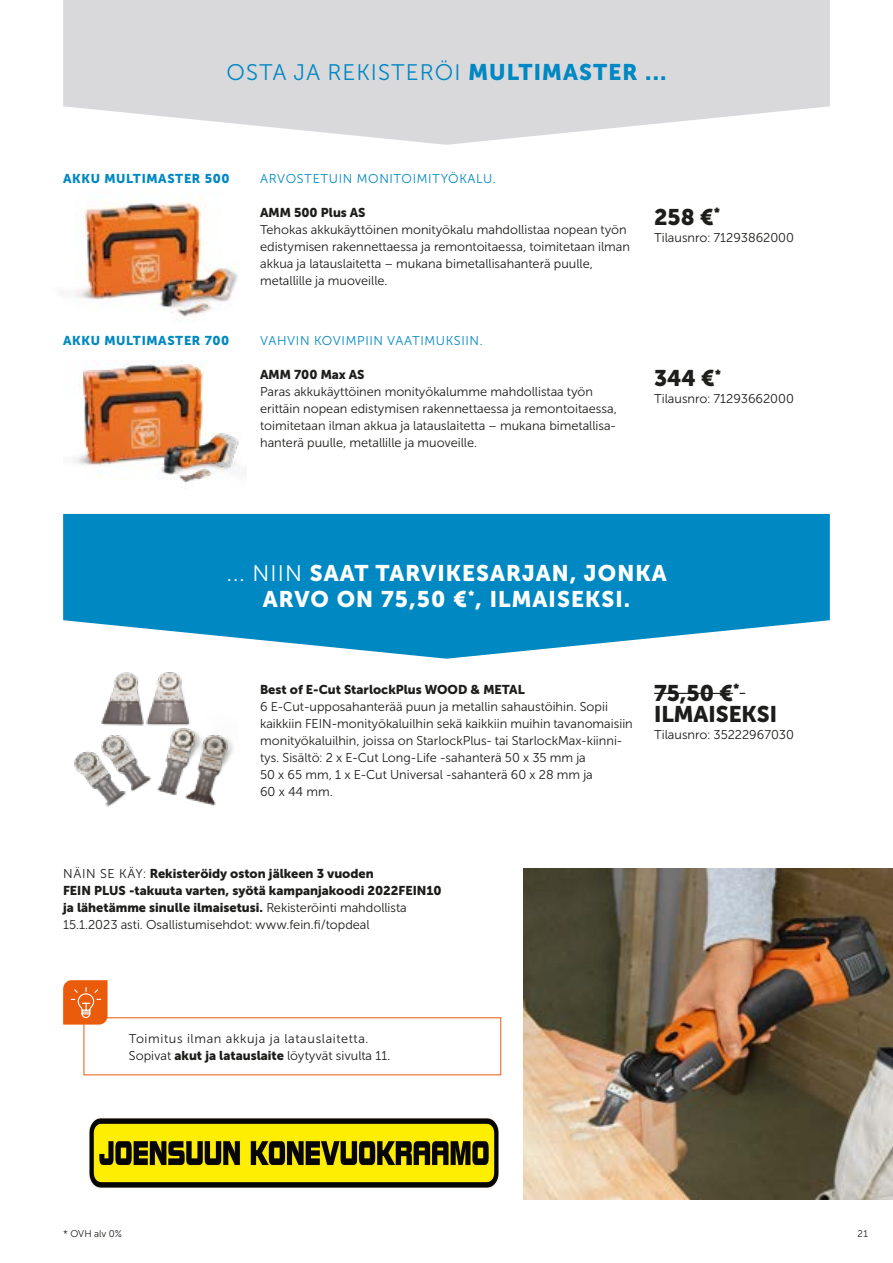
<style>
.page{position:relative;width:893px;height:1263px;background:#fff}
.page>*{position:absolute;margin:0;border:0;box-sizing:border-box;transform-origin:0 0}
.t1{font:700 22.5px/26.2px "FEIN Corporate";letter-spacing:.05em;color:#fff;text-align:center}
.t2{font:300 22.5px "FEIN Corporate";letter-spacing:.05em;color:#0088c2}
.t3{font:700 22.5px/21.3px "FEIN Corporate";color:#1d1d1b}
.t4{font:300 12.75px/17px "FEIN Corporate";color:#1d1d1b}
.t5{font:700 12.75px/17px "FEIN Corporate";color:#1d1d1b}
.t6{font:300 12.75px/17px "FEIN Corporate";letter-spacing:.05em;color:#1d1d1b}
.t7{font:300 12.75px "FEIN Corporate";letter-spacing:.05em;color:#0088c2}
.t8{font:700 12.75px "FEIN Corporate";letter-spacing:.05em;color:#0088c2}
.t9{font:300 9.75px "FEIN Corporate";color:#1d1d1b}
.s1{font-weight:700}
.s2{font-weight:300}
</style>
<div class="page">
<svg style="left:63px;top:0;width:767px;height:145px;background:#dedee0"></svg>
<svg style="left:63px;top:514px;width:767px;height:145px;background:#2298ca"></svg>
<hr style="left:654px;top:693px;width:79px;height:1px;background:#1d1d1b">
<svg style="left:63px;top:980px;width:45px;height:44px;background:#ec6b23"></svg>
<img style="left:75px;top:191px;width:163px;height:126px">
<img style="left:74px;top:672px;width:159px;height:135px">
<img style="left:523px;top:869px;width:370px;height:331px">
<img style="left:75px;top:361px;width:164px;height:122px">
<img style="left:89px;top:1118px;width:410px;height:70px">
<h1 class="t2" style="left:226px;top:60px;width:442px">OSTA JA REKISTERÖI <span class="s1">MULTIMASTER ...</span></h1>
<p class="t8" style="left:63px;top:172px;width:168px">AKKU MULTIMASTER 500</p>
<p class="t7" style="left:260px;top:172px;width:237px">ARVOSTETUIN MONITOIMITYÖKALU.</p>
<p class="t5" style="left:260px;top:204px;width:107px">AMM 500 Plus AS</p>
<p class="t4" style="left:260px;top:222px;width:371px">Tehokas akkukäyttöinen monityökalu mahdollistaa nopean työn edistymisen rakennettaessa ja remontoitaessa, toimitetaan ilman akkua ja latauslaitetta – mukana bimetallisahanterä puulle, metallille ja muoveille.</p>
<p class="t8" style="left:63px;top:333px;width:168px">AKKU MULTIMASTER 700</p>
<p class="t7" style="left:260px;top:334px;width:224px">VAHVIN KOVIMPIIN VAATIMUKSIIN.</p>
<p class="t5" style="left:260px;top:366px;width:106px">AMM 700 Max AS</p>
<p class="t4" style="left:260px;top:383px;width:358px">Paras akkukäyttöinen monityökalumme mahdollistaa työn erittäin nopean edistymisen rakennettaessa ja remontoitaessa, toimitetaan ilman akkua ja latauslaitetta – mukana bimetallisa&shy;hanterä puulle, metallille ja muoveille.</p>
<h1 class="t3" style="left:654px;top:206px;width:68px">258 €<sup>*</sup></h1>
<p class="t4" style="left:654px;top:229px;width:141px">Tilausnro: 71293862000</p>
<h1 class="t3" style="left:654px;top:368px;width:69px">344 €<sup>*</sup></h1>
<p class="t4" style="left:654px;top:390px;width:141px">Tilausnro: 71293662000</p>
<h1 class="t1" style="left:227px;top:560px;width:441px"><span class="s2">... NIIN</span> SAAT TARVIKESARJAN, JONKA<br>ARVO ON 75,50 €<sup>*</sup>, ILMAISEKSI.</h1>
<p class="t5" style="left:260px;top:681px;width:266px">Best of E-Cut StarlockPlus WOOD &amp; METAL</p>
<p class="t4" style="left:260px;top:698px;width:374px">6 E-Cut-upposahanterää puun ja metallin sahaustöihin. Sopii kaikkiin FEIN-monityökaluilhin sekä kaikkiin muihin tavanomaisiin monityökaluilhin, joissa on StarlockPlus- tai StarlockMax-kiinni&shy;tys. Sisältö: 2 x E-Cut Long-Life -sahanterä 50 x 35 mm ja<br>50 x 65 mm, 1 x E-Cut Universal -sahanterä 60 x 28 mm ja<br>60 x 44 mm.</p>
<h1 class="t3" style="left:654px;top:682px;width:124px">75,50 €<sup>*<br></sup>ILMAISEKSI</h1>
<p class="t4" style="left:654px;top:726px;width:141px">Tilausnro: 35222967030</p>
<p class="t5" style="left:63px;top:865px;width:380px"><span class="s2">NÄIN SE KÄY:</span> Rekisteröidy oston jälkeen 3 vuoden<br>FEIN PLUS -takuuta varten, syötä kampanjakoodi 2022FEIN10 ja lähetämme sinulle ilmaisetusi. <span class="s2">Rekisteröinti mahdollista 15.1.2023 asti. Osallistumisehdot: www.fein.fi/topdeal</span></p>
<p class="t6" style="left:129px;top:1030px;width:263px">Toimitus ilman akkuja ja latauslaitetta.<br>Sopivat <span class="s1">akut ja latauslaite</span> löytyvät sivulta 11.</p>
<p class="t9" style="left:63px;top:1228px;width:60px">* OVH alv 0%</p>
<p class="t9" style="left:857px;top:1228px;width:12px">21</p>
</div>
